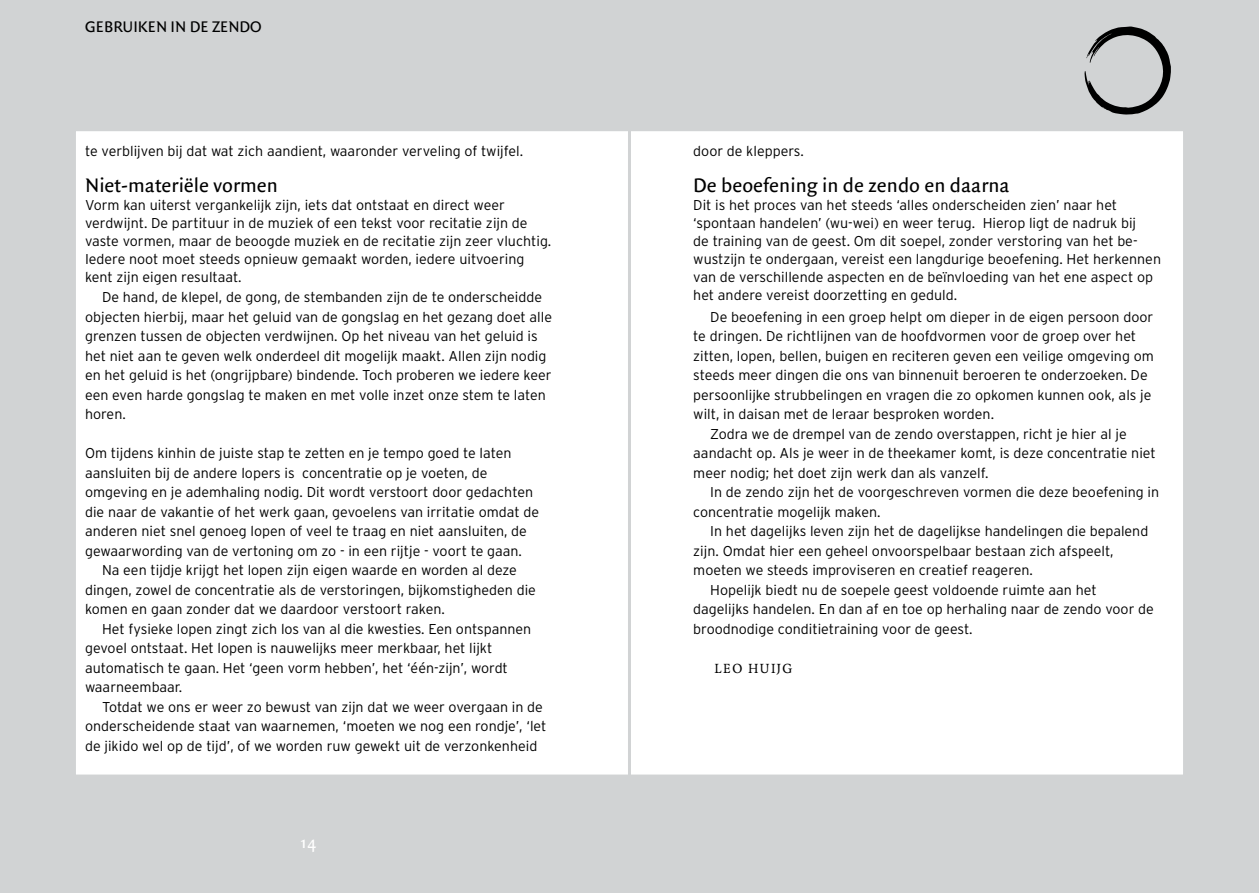
<style>
.page{position:relative;width:1259px;height:893px;background:#fff}
.page>*{position:absolute;margin:0;border:0;box-sizing:border-box;transform-origin:0 0}
.t1{font:21px "Quadraat Sans";color:#000}
.t2{font:18px "Quadraat Sans";color:#fff}
.t3{font:16.5px "Quadraat Sans";color:#000}
.t4{font:300 14.25px/18px "Interstate";color:#000}
.t5{font:14.25px "Quadraat";letter-spacing:.1em;color:#000}
</style>
<div class="page">
<div style="left:629px;top:0;width:630px;height:893px;background:#d1d3d4"></div>
<div style="left:0;top:0;width:629px;height:893px;background:#d1d3d4"></div>
<div style="left:74px;top:130px;width:555px;height:646px;background:#fff;border:2px solid #d1d3d4"></div>
<div style="left:629px;top:130px;width:555px;height:646px;background:#fff;border:2px solid #d1d3d4"></div>
<svg style="left:1084px;top:26px;width:87px;height:89px"></svg>
<p class="t3" style="left:85px;top:17px;width:178px">GEBRUIKEN IN DE ZENDO</p>
<p class="t4" style="left:85px;top:142px;width:440px">te verblijven bij dat wat zich aandient, waaronder verveling of twijfel.</p>
<h1 class="t1" style="left:85px;top:173px;width:194px">Niet-materiële vormen</h1>
<p class="t4" style="left:85px;top:196px;width:468px">Vorm kan uiterst vergankelijk zijn, iets dat ontstaat en direct weer verdwijnt. De partituur in de muziek of een tekst voor recitatie zijn de vaste vormen, maar de beoogde muziek en de recitatie zijn zeer vluchtig.<br>Iedere noot moet steeds opnieuw gemaakt worden, iedere uitvoering kent zijn eigen resultaat.</p>
<p class="t4" style="left:85px;top:287px;width:468px;line-height:19.5px;text-indent:17px">De hand, de klepel, de gong, de stembanden zijn de te onderscheidde objecten hierbij, maar het geluid van de gongslag en het gezang doet alle grenzen tussen de objecten verdwijnen. Op het niveau van het geluid is het niet aan te geven welk onderdeel dit mogelijk maakt. Allen zijn nodig en het geluid is het (ongrijpbare) bindende. Toch proberen we iedere keer een even harde gongslag te maken en met volle inzet onze stem te laten horen.</p>
<p class="t4" style="left:85px;top:444px;width:428px">Om tijdens kinhin de juiste stap te zetten en je tempo goed te laten</p>
<p class="t4" style="left:85px;top:464px;width:404px">aansluiten bij de andere lopers is concentratie op je voeten, de</p>
<p class="t4" style="left:85px;top:483px;width:449px">omgeving en je ademhaling nodig. Dit wordt verstoort door gedachten</p>
<p class="t4" style="left:85px;top:503px;width:455px">die naar de vakantie of het werk gaan, gevoelens van irritatie omdat de</p>
<p class="t4" style="left:85px;top:522px;width:443px">anderen niet snel genoeg lopen of veel te traag en niet aansluiten, de</p>
<p class="t4" style="left:85px;top:542px;width:438px">gewaarwording van de vertoning om zo - in een rijtje - voort te gaan.</p>
<p class="t4" style="left:102px;top:561px;width:416px">Na een tijdje krijgt het lopen zijn eigen waarde en worden al deze</p>
<p class="t4" style="left:85px;top:581px;width:452px">dingen, zowel de concentratie als de verstoringen, bijkomstigheden die</p>
<p class="t4" style="left:85px;top:600px;width:361px">komen en gaan zonder dat we daardoor verstoort raken.</p>
<p class="t4" style="left:102px;top:620px;width:431px">Het fysieke lopen zingt zich los van al die kwesties. Een ontspannen</p>
<p class="t4" style="left:85px;top:639px;width:409px">gevoel ontstaat. Het lopen is nauwelijks meer merkbaar, het lijkt</p>
<p class="t4" style="left:85px;top:659px;width:424px">automatisch te gaan. Het ‘geen vorm hebben’, het ‘één-zijn’, wordt</p>
<p class="t4" style="left:85px;top:678px;width:99px">waarneembaar.</p>
<p class="t4" style="left:102px;top:697px;width:442px">Totdat we ons er weer zo bewust van zijn dat we weer overgaan in de</p>
<p class="t4" style="left:85px;top:717px;width:463px">onderscheidende staat van waarnemen, ‘moeten we nog een rondje’, ‘let</p>
<p class="t4" style="left:85px;top:736px;width:454px">de jikido wel op de tijd’, of we worden ruw gewekt uit de verzonkenheid</p>
<p class="t2" style="left:300px;top:832px;width:18px">14</p>
<p class="t4" style="left:693px;top:142px;width:112px">door de kleppers.</p>
<h1 class="t1" style="left:693px;top:173px;width:318px">De beoefening in de zendo en daarna</h1>
<p class="t4" style="left:693px;top:196px;width:469px">Dit is het proces van het steeds ‘alles onderscheiden zien’ naar het ‘spontaan handelen’ (wu-wei) en weer terug. Hierop ligt de nadruk bij<br>de training van de geest. Om dit soepel, zonder verstoring van het be&shy;wustzijn te ondergaan, vereist een langdurige beoefening. Het herkennen van de verschillende aspecten en de beïnvloeding van het ene aspect op het andere vereist doorzetting en geduld.</p>
<p class="t4" style="left:710px;top:308px;width:444px">De beoefening in een groep helpt om dieper in de eigen persoon door</p>
<p class="t4" style="left:693px;top:327px;width:444px">te dringen. De richtlijnen van de hoofdvormen voor de groep over het</p>
<p class="t4" style="left:693px;top:347px;width:462px">zitten, lopen, bellen, buigen en reciteren geven een veilige omgeving om</p>
<p class="t4" style="left:693px;top:366px;width:456px">steeds meer dingen die ons van binnenuit beroeren te onderzoeken. De</p>
<p class="t4" style="left:693px;top:386px;width:460px">persoonlijke strubbelingen en vragen die zo opkomen kunnen ook, als je</p>
<p class="t4" style="left:693px;top:405px;width:302px">wilt, in daisan met de leraar besproken worden.</p>
<p class="t4" style="left:710px;top:425px;width:418px">Zodra we de drempel van de zendo overstappen, richt je hier al je</p>
<p class="t4" style="left:693px;top:444px;width:464px">aandacht op. Als je weer in de theekamer komt, is deze concentratie niet</p>
<p class="t4" style="left:693px;top:464px;width:297px">meer nodig; het doet zijn werk dan als vanzelf.</p>
<p class="t4" style="left:710px;top:483px;width:450px">In de zendo zijn het de voorgeschreven vormen die deze beoefening in</p>
<p class="t4" style="left:693px;top:503px;width:189px">concentratie mogelijk maken.</p>
<p class="t4" style="left:710px;top:522px;width:439px">In het dagelijks leven zijn het de dagelijkse handelingen die bepalend</p>
<p class="t4" style="left:693px;top:542px;width:422px">zijn. Omdat hier een geheel onvoorspelbaar bestaan zich afspeelt,</p>
<p class="t4" style="left:693px;top:561px;width:341px">moeten we steeds improviseren en creatief reageren.</p>
<p class="t4" style="left:710px;top:581px;width:388px">Hopelijk biedt nu de soepele geest voldoende ruimte aan het</p>
<p class="t4" style="left:693px;top:600px;width:462px">dagelijks handelen. En dan af en toe op herhaling naar de zendo voor de</p>
<p class="t4" style="left:693px;top:620px;width:281px">broodnodige conditietraining voor de geest.</p>
<p class="t5" style="left:714px;top:661px;width:80px">LEO HUIJG</p>
</div>
